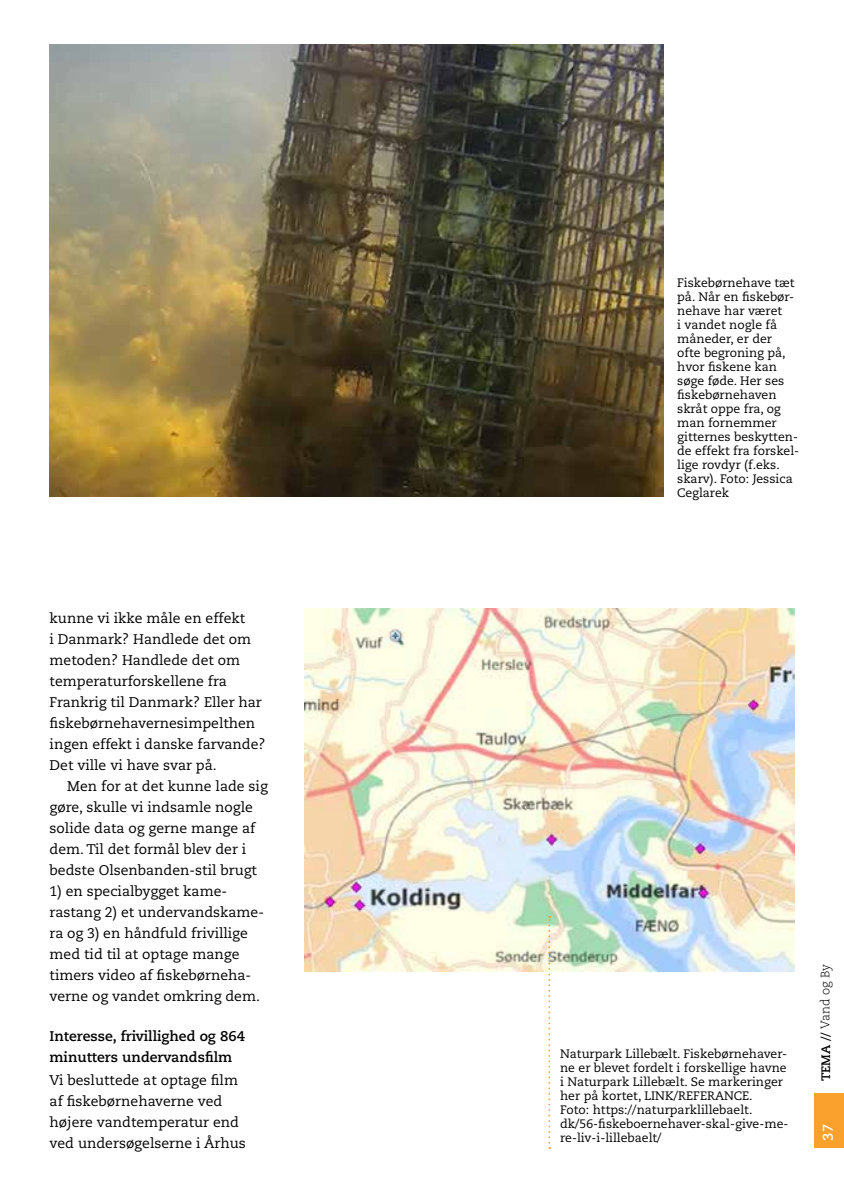
<style>
.page{position:relative;width:844px;height:1191px;background:#fff}
.page>*{position:absolute;margin:0;border:0;box-sizing:border-box;transform-origin:0 0}
.t1{font:14px/21px "Caecilia LT Std";color:#000}
.t2{font:700 14px/21px "Caecilia LT Std";color:#000}
.t3{font:700 14px "Caecilia LT Std";color:#fff}
.t4{font:12.25px/14px "Caecilia LT Std";color:#000}
.t5{font:300 12.25px "Caecilia LT Std";color:#000}
.s1{font-weight:700}
</style>
<div class="page">
<div style="left:814px;top:1093px;width:29px;height:55px;background:#f9a12c"></div>
<img style="left:50px;top:45px;width:613px;height:452px">
<img style="left:305px;top:609px;width:489px;height:362px">
<svg style="left:548px;top:916px;width:2px;height:233px"></svg>
<p class="t1" style="left:50px;top:607px;width:217px">kunne vi ikke måle en effekt<br>i Danmark? Handlede det om metoden? Handlede det om temperaturforskellene fra<br>Frankrig til Danmark? Eller har fiskebørnehavernesimpelthen ingen effekt i danske farvande?<br>Det ville vi have svar på.</p>
<p class="t1" style="left:50px;top:775px;width:219px;text-indent:18px">Men for at det kunne lade sig gøre, skulle vi indsamle nogle solide data og gerne mange af dem. Til det formål blev der i bedste Olsenbanden-stil brugt</p>
<p class="t1" style="left:50px;top:880px;width:216px">1) en specialbygget kame&shy;rastang 2) et undervandskame&shy;ra og 3) en håndfuld frivillige med tid til at optage mange timers video af fiskebørneha&shy;verne og vandet omkring dem.</p>
<p class="t2" style="left:50px;top:1026px;width:197px">Interesse, frivillighed og 864 minutters undervandsfilm</p>
<p class="t1" style="left:50px;top:1069px;width:197px">Vi besluttede at optage film af fiskebørnehaverne ved højere vandtemperatur end ved undersøgelserne i Århus</p>
<p class="t4" style="left:677px;top:276px;width:123px">Fiskebørnehave tæt på. Når en fiskebør&shy;nehave har været<br>i vandet nogle få måneder, er der<br>ofte begroning på, hvor fiskene kan søge føde. Her ses fiskebørnehaven skråt oppe fra, og man fornemmer gitternes beskytten&shy;de effekt fra forskel&shy;lige rovdyr (f.eks. skarv). Foto: Jessica<br>Ceglarek</p>
<p class="t4" style="left:560px;top:1047px;width:230px">Naturpark Lillebælt. Fiskebørnehaver&shy;ne er blevet fordelt i forskellige havne i Naturpark Lillebælt. Se markeringer her på kortet, LINK/REFERANCE.<br>Foto: https://naturparklillebaelt. dk/56-fiskeboernehaver-skal-give-me&shy;re-liv-i-lillebaelt/</p>
<p class="t5" style="left:818px;top:1081px;width:119px;rotate:-90deg"><span class="s1">TEMA //</span> Vand og By</p>
<p class="t3" style="left:819px;top:1140px;width:18px;rotate:-90deg">37</p>
</div>
